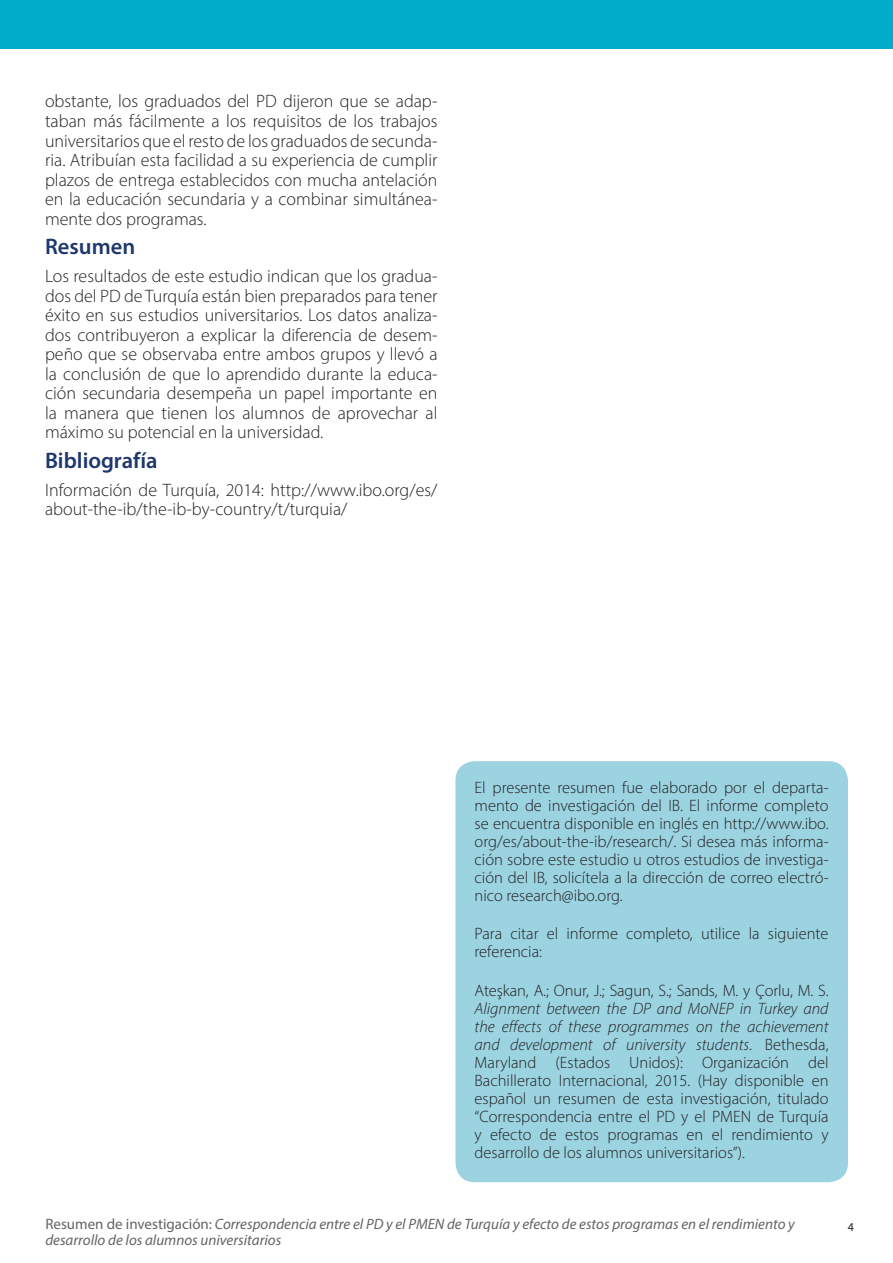
<style>
.page{position:relative;width:893px;height:1263px;background:#fff}
.page>*{position:absolute;margin:0;border:0;box-sizing:border-box;transform-origin:0 0}
.Heading_1_-_dark_blu{font:600 22.5px "Myriad Pro";color:#1e376d}
.Main_body{font:300 18px/19.5px "Myriad Pro";color:#231f20;text-align:justify}
.Citation_box{font:300 16.5px/18px "Myriad Pro";color:#231f20;text-align:justify}
.t1{font:italic 15px "Myriad Pro";color:#636466}
.t2{font:12px "Myriad Pro";color:#231f20}
.s1{font-style:italic}
.s2{font-style:normal}
</style>
<div class="page">
<div style="left:0;top:0;width:893px;height:48px;background:#00acc8"></div>
<div style="left:455px;top:761px;width:393px;height:421px;background:#9bd3e1;border-radius:19px"></div>
<p class="Main_body" style="left:45px;top:92px;width:394px">obstante, los graduados del PD dijeron que se adap&shy;taban más fácilmente a los requisitos de los trabajos universitarios que el resto de los graduados de secunda&shy;ria. Atribuían esta facilidad a su experiencia de cumplir plazos de entrega establecidos con mucha antelación en la educación secundaria y a combinar simultánea&shy;mente dos programas.</p>
<p class="Heading_1_-_dark_blu" style="left:45px;top:232px;width:92px">Resumen</p>
<p class="Main_body" style="left:45px;top:266px;width:394px">Los resultados de este estudio indican que los gradua&shy;dos del PD de Turquía están bien preparados para tener éxito en sus estudios universitarios. Los datos analiza&shy;dos contribuyeron a explicar la diferencia de desem&shy;peño que se observaba entre ambos grupos y llevó a la conclusión de que lo aprendido durante la educa&shy;ción secundaria desempeña un papel importante en la manera que tienen los alumnos de aprovechar al máximo su potencial en la universidad.</p>
<p class="Heading_1_-_dark_blu" style="left:45px;top:446px;width:114px">Bibliografía</p>
<p class="Main_body" style="left:45px;top:480px;width:394px">Información de Turquía, 2014: http://www.ibo.org/es/ about-the-ib/the-ib-by-country/t/turquia/</p>
<p class="Citation_box" style="left:475px;top:778px;width:356px">El presente resumen fue elaborado por el departa&shy;mento de investigación del IB. El informe completo se encuentra disponible en inglés en http://www.ibo. org/es/about-the-ib/research/. Si desea más informa&shy;ción sobre este estudio u otros estudios de investiga&shy;ción del IB, solicítela a la dirección de correo electró&shy;nico research@ibo.org.</p>
<p class="Citation_box" style="left:475px;top:924px;width:355px">Para citar el informe completo, utilice la siguiente referencia:</p>
<p class="Citation_box" style="left:475px;top:981px;width:356px">Ateşkan, A.; Onur, J.; Sagun, S.; Sands, M. y Çorlu, M. S.<br><span class="s1">Alignment between the DP and MoNEP in Turkey and the effects of these programmes on the achievement and development of university students</span>. Bethesda, Maryland (Estados Unidos): Organización del Bachillerato Internacional, 2015. (Hay disponible en español un resumen de esta investigación, titulado “Correspondencia entre el PD y el PMEN de Turquía y efecto de estos programas en el rendimiento y desarrollo de los alumnos universitarios”).</p>
<p class="t1" style="left:45px;top:1214px;width:751px"><span class="s2">Resumen de investigación:</span> Correspondencia entre el PD y el PMEN de Turquía y efecto de estos programas en el rendimiento y</p>
<p class="t2" style="left:848px;top:1220px;width:8px">4</p>
<p class="t1" style="left:45px;top:1231px;width:238px">desarrollo de los alumnos universitarios</p>
</div>
